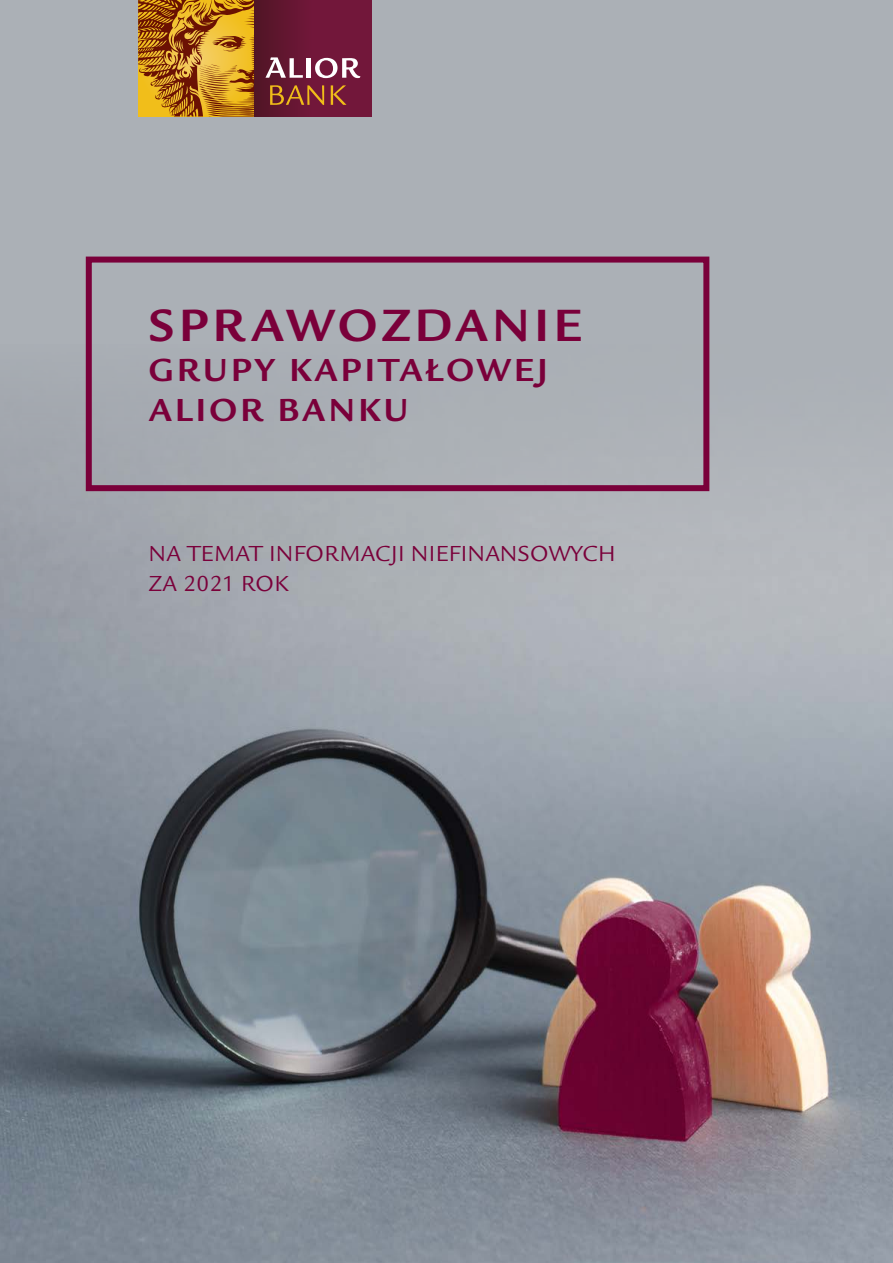
<style>
.page{position:relative;width:893px;height:1263px;background:#abb0b6}
.page>*{position:absolute;margin:0;border:0;box-sizing:border-box;transform-origin:0 0}
.t1{font:700 46.8px "Legacy Sans EFCEOP";letter-spacing:.1em;color:#7a003a}
.t2{font:700 33px/39.6px "Legacy Sans EFCEOP";letter-spacing:.1em;color:#7a003a}
.t3{font:22.5px/30px "Legacy Sans EFCEOP";letter-spacing:.02em;color:#7a003a}
</style>
<div class="page">
<img style="left:0;top:344px;width:893px;height:919px">
<div style="left:86px;top:257px;width:623px;height:234px;border:6px solid #7a003a"></div>
<svg style="left:138px;top:0;width:117px;height:116px;background:#be7f1e"></svg>
<div style="left:255px;top:0;width:116px;height:116px;background:linear-gradient(to right,#59162b,#7a183f)"></div>
<hr style="left:306px;top:58px;width:4px;height:20px;background:#fff">
<svg style="left:315px;top:58px;width:45px;height:20px"></svg>
<svg style="left:270px;top:85px;width:54px;height:20px"></svg>
<svg style="left:331px;top:85px;width:15px;height:20px"></svg>
<svg style="left:265px;top:57px;width:38px;height:21px"></svg>
<h1 class="t1" style="left:149px;top:296px;width:435px">SPRAWOZDANIE</h1>
<h2 class="t2" style="left:149px;top:350px;width:400px">GRUPY KAPITAŁOWEJ<br>ALIOR BANKU</h2>
<p class="t3" style="left:149px;top:538px;width:468px">NA TEMAT INFORMACJI NIEFINANSOWYCH<br>ZA 2021 ROK</p>
</div>
